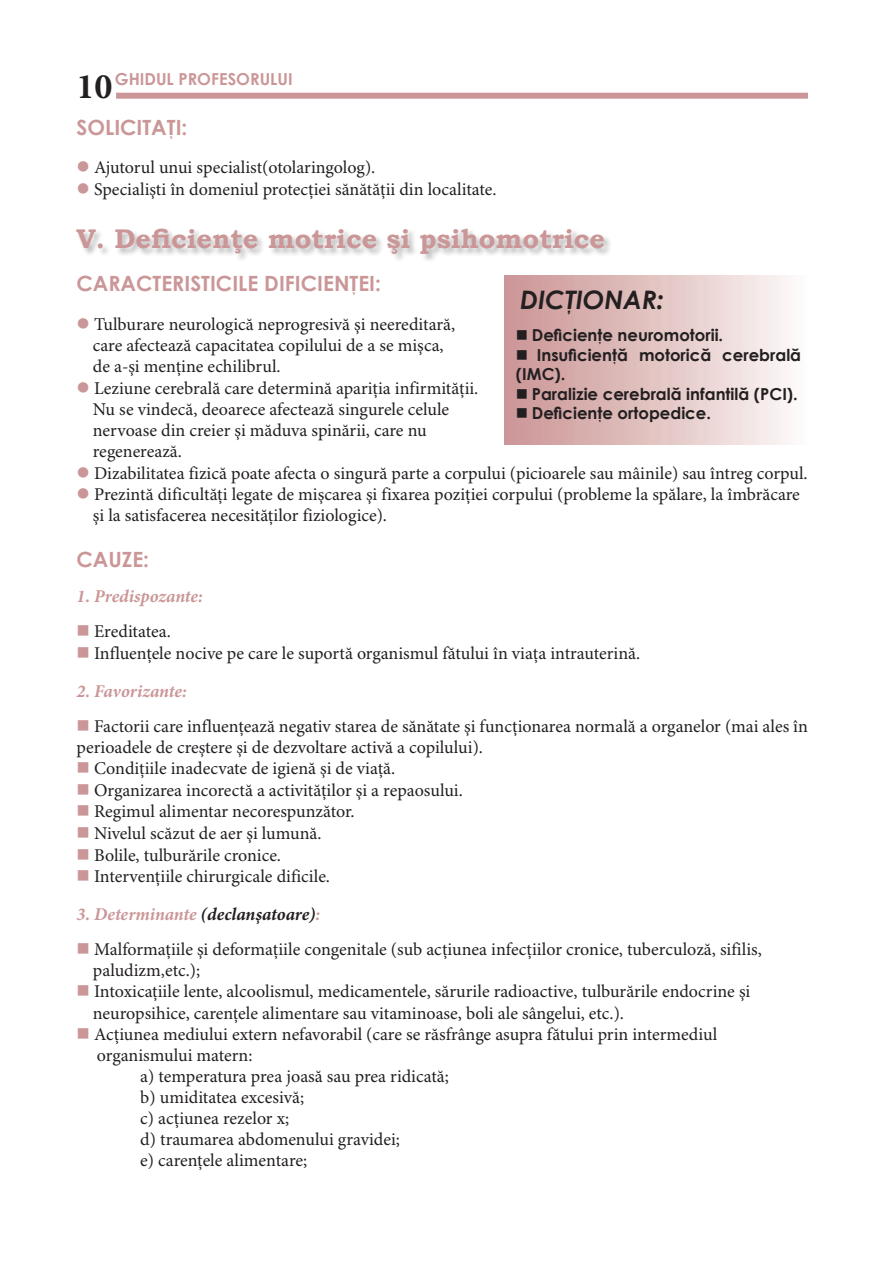
<style>
.page{position:relative;width:893px;height:1263px;background:#fff}
.page>*{position:absolute;margin:0;border:0;box-sizing:border-box;transform-origin:0 0}
.t1{font:700 36px "Minion Pro";color:#231f20}
.t2{font:700 27px "Bookman Old Style";color:#cb9697}
.t3{font:italic 700 25.5px "Century Gothic";color:#231f20}
.t4{font:700 21px "Century Gothic";color:#cb9697}
.t5{font:18px/21px "Minion Pro";color:#231f20}
.t6{font:italic 700 18px "Minion Pro";letter-spacing:-.005em;color:#cb9697}
.t7{font:700 16.5px/19.5px "Century Gothic";color:#231f20}
.t8{font:700 16.5px "Century Gothic";color:#cb9697}
.s1{color:#cb9697}
.s2{color:#231f20}
</style>
<div class="page">
<div style="left:116px;top:93px;width:692px;height:6px;background:#cb9697"></div>
<div style="left:76px;top:228px;width:537px;height:36px;background:#231f20;opacity:.3"></div>
<div style="left:505px;top:276px;width:303px;height:169px;background:linear-gradient(to right,#ca9392,#fdfaf9)"></div>
<p class="t8" style="left:115px;top:66px;width:179px">GHIDUL PROFESORULUI</p>
<h1 class="t1" style="left:77px;top:65px;width:37px">10</h1>
<p class="t4" style="left:77px;top:112px;width:112px">SOLICITAŢI:</p>
<p class="t5" style="left:77px;top:158px;width:300px"><span class="s1">●</span> Ajutorul unui specialist(otolaringolog).</p>
<p class="t5" style="left:77px;top:179px;width:422px"><span class="s1">●</span> Specialişti în domeniul protecţiei sănătăţii din localitate.</p>
<h2 class="t2" style="left:77px;top:219px;width:530px">V. Deficienţe motrice şi psihomotrice</h2>
<p class="t4" style="left:77px;top:268px;width:306px">CARACTERISTICILE DIFICIENŢEI:</p>
<p class="t7" style="left:516px;top:325px;width:209px">■ Deficienţe neuromotorii.</p>
<p class="t7" style="left:516px;top:344px;width:287px">■ Insuficienţă motorică cerebrală (IMC).</p>
<p class="t7" style="left:516px;top:383px;width:283px">■ Paralizie cerebrală infantilă (PCI).</p>
<p class="t7" style="left:516px;top:403px;width:197px">■ Deficienţe ortopedice.</p>
<h3 class="t3" style="left:520px;top:280px;width:145px">DICŢIONAR:</h3>
<p class="t5" style="left:93px;top:315px;width:364px;text-indent:-16px"><span class="s1">●</span> Tulburare neurologică neprogresivă şi neereditară, care afectează capacitatea copilului de a se mişca, de a-şi menţine echilibrul.</p>
<p class="t5" style="left:93px;top:378px;width:387px;text-indent:-16px"><span class="s1">●</span> Leziune cerebrală care determină apariţia infirmităţii.<br>Nu se vindecă, deoarece afectează singurele celule nervoase din creier şi măduva spinării, care nu regenerează.</p>
<p class="t5" style="left:77px;top:463px;width:733px"><span class="s1">●</span> Dizabilitatea fizică poate afecta o singură parte a corpului (picioarele sau mâinile) sau întreg corpul.</p>
<p class="t5" style="left:93px;top:485px;width:708px;text-indent:-16px"><span class="s1">●</span> Prezintă dificultăţi legate de mişcarea şi fixarea poziţiei corpului (probleme la spălare, la îmbrăcare şi la satisfacerea necesităţilor fiziologice).</p>
<p class="t4" style="left:77px;top:543px;width:74px">CAUZE:</p>
<p class="t6" style="left:77px;top:586px;width:128px">1. Predispozante:</p>
<p class="t5" style="left:77px;top:622px;width:96px"><span class="s1">■</span> Ereditatea.</p>
<p class="t5" style="left:77px;top:643px;width:565px"><span class="s1">■</span> Influenţele nocive pe care le suportă organismul fătului în viaţa intrauterină.</p>
<p class="t6" style="left:77px;top:680px;width:112px">2. Favorizante:</p>
<p class="t5" style="left:77px;top:716px;width:733px"><span class="s1">■</span> Factorii care influenţează negativ starea de sănătate şi funcţionarea normală a organelor (mai ales în perioadele de creştere şi de dezvoltare activă a copilului).</p>
<p class="t5" style="left:77px;top:759px;width:320px"><span class="s1">■</span> Condiţiile inadecvate de igienă şi de viaţă.</p>
<p class="t5" style="left:77px;top:780px;width:388px"><span class="s1">■</span> Organizarea incorectă a activităţilor şi a repaosului.</p>
<p class="t5" style="left:77px;top:802px;width:280px"><span class="s1">■</span> Regimul alimentar necorespunzător.</p>
<p class="t5" style="left:77px;top:823px;width:247px"><span class="s1">■</span> Nivelul scăzut de aer şi lumună.</p>
<p class="t5" style="left:77px;top:845px;width:206px"><span class="s1">■</span> Bolile, tulburările cronice.</p>
<p class="t5" style="left:77px;top:867px;width:255px"><span class="s1">■</span> Intervenţiile chirurgicale dificile.</p>
<p class="t6" style="left:77px;top:903px;width:245px">3. Determinante <span class="s2">(declanşatoare)</span>:</p>
<p class="t5" style="left:93px;top:939px;width:670px;text-indent:-16px"><span class="s1">■</span> Malformaţiile şi deformaţiile congenitale (sub acţiunea infecţiilor cronice, tuberculoză, sifilis, paludizm,etc.);</p>
<p class="t5" style="left:93px;top:982px;width:659px;text-indent:-16px"><span class="s1">■</span> Intoxicaţiile lente, alcoolismul, medicamentele, sărurile radioactive, tulburările endocrine şi neuropsihice, carenţele alimentare sau vitaminoase, boli ale sângelui, etc.).</p>
<p class="t5" style="left:77px;top:1024px;width:642px"><span class="s1">■</span> Acţiunea mediului extern nefavorabil (care se răsfrânge asupra fătului prin intermediul</p>
<p class="t5" style="left:97px;top:1045px;width:157px">organismului matern:</p>
<p class="t5" style="left:140px;top:1066px;width:310px">a) temperatura prea joasă sau prea ridicată;</p>
<p class="t5" style="left:140px;top:1087px;width:165px">b) umiditatea excesivă;</p>
<p class="t5" style="left:140px;top:1108px;width:151px">c) acţiunea rezelor x;</p>
<p class="t5" style="left:140px;top:1129px;width:261px">d) traumarea abdomenului gravidei;</p>
<p class="t5" style="left:140px;top:1150px;width:168px">e) carenţele alimentare;</p>
</div>
